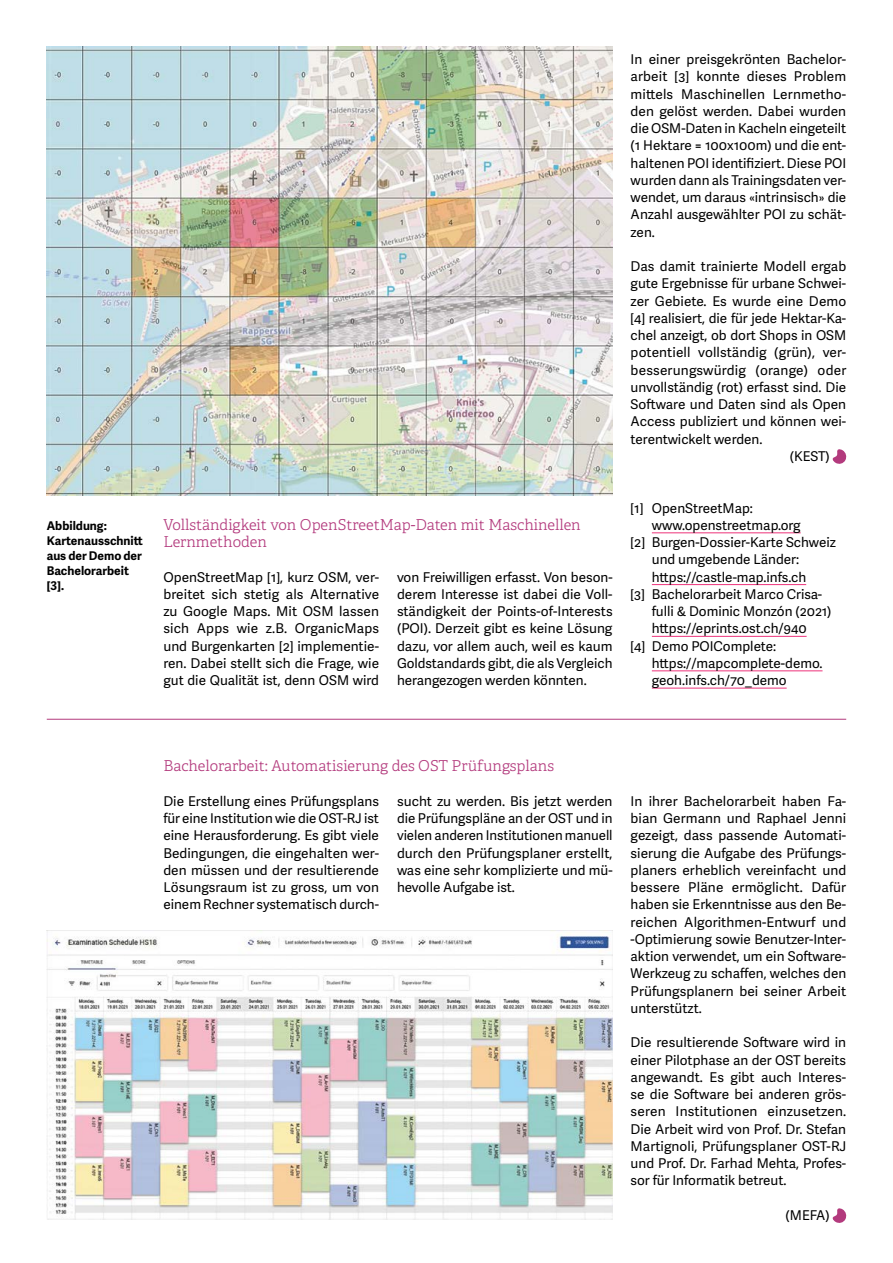
<style>
.page{position:relative;width:893px;height:1263px;background:#fff}
.page>*{position:absolute;margin:0;border:0;box-sizing:border-box;transform-origin:0 0}
.t1{font:15px/17.2px "Adelle PE Lt";color:#b33a7d}
.t2{font:13.5px/17.2px "Adelle Sans";color:#000;text-align:justify}
.t3{font:700 12px/15px "Adelle Sans";color:#000}
</style>
<div class="page">
<svg style="left:832px;top:1208px;width:15px;height:15px"></svg>
<hr style="left:652px;top:532px;width:149px;height:1px;background:#ed327a">
<hr style="left:652px;top:584px;width:154px;height:1px;background:#ed327a">
<hr style="left:652px;top:636px;width:155px;height:1px;background:#ed327a">
<hr style="left:652px;top:670px;width:170px;height:1px;background:#ed327a">
<hr style="left:652px;top:688px;width:135px;height:1px;background:#ed327a">
<svg style="left:832px;top:449px;width:15px;height:15px"></svg>
<hr style="left:47px;top:719px;width:799px;height:1px;background:#b33a7d">
<img style="left:47px;top:47px;width:566px;height:448px">
<img style="left:47px;top:930px;width:566px;height:290px">
<p class="t3" style="left:47px;top:517px;width:98px">Abbildung:<br>Kartenausschnitt aus der Demo der<br>Bachelorarbeit [3].</p>
<p class="t1" style="left:163px;top:515px;width:419px">Vollständigkeit von OpenStreetMap-Daten mit Maschinellen<br>Lernmethoden</p>
<p class="t2" style="left:163px;top:568px;width:217px">OpenStreetMap [1], kurz OSM, ver&shy;breitet sich stetig als Alternative zu Google Maps. Mit OSM lassen sich Apps wie z.B. OrganicMaps und Burgenkarten [2] implementie&shy;ren. Dabei stellt sich die Frage, wie gut die Qualität ist, denn OSM wird</p>
<p class="t2" style="left:397px;top:568px;width:217px">von Freiwilligen erfasst. Von beson&shy;derem Interesse ist dabei die Voll&shy;ständigkeit der Points-of-Interests (POI). Derzeit gibt es keine Lösung dazu, vor allem auch, weil es kaum Goldstandards gibt, die als Vergleich herangezogen werden könnten.</p>
<p class="t2" style="left:631px;top:50px;width:217px">In einer preisgekrönten Bachelor&shy;arbeit [3] konnte dieses Problem mittels Maschinellen Lernmetho&shy;den gelöst werden. Dabei wurden die OSM-Daten in Kacheln eingeteilt (1 Hektare = 100x100m) und die ent&shy;haltenen POI identifiziert. Diese POI wurden dann als Trainingsdaten ver&shy;wendet, um daraus «intrinsisch» die Anzahl ausgewählter POI zu schät&shy;zen.</p>
<p class="t2" style="left:631px;top:257px;width:217px">Das damit trainierte Modell ergab</p>
<p class="t2" style="left:631px;top:274px;width:217px">gute Ergebnisse für urbane Schwei-</p>
<p class="t2" style="left:631px;top:292px;width:217px">zer Gebiete. Es wurde eine Demo</p>
<p class="t2" style="left:631px;top:309px;width:217px">[4] realisiert, die für jede Hektar-Ka-</p>
<p class="t2" style="left:631px;top:326px;width:217px">chel anzeigt, ob dort Shops in OSM</p>
<p class="t2" style="left:631px;top:343px;width:217px">potentiell vollständig (grün), ver-</p>
<p class="t2" style="left:631px;top:361px;width:217px">besserungswürdig (orange) oder</p>
<p class="t2" style="left:631px;top:378px;width:217px">unvollständig (rot) erfasst sind. Die</p>
<p class="t2" style="left:631px;top:395px;width:217px">Software und Daten sind als Open</p>
<p class="t2" style="left:631px;top:412px;width:217px">Access publiziert und können wei-</p>
<p class="t2" style="left:631px;top:430px;width:133px">terentwickelt werden.</p>
<p class="t2" style="left:790px;top:447px;width:42px">(KEST)</p>
<p class="t2" style="left:631px;top:499px;width:124px">[1] OpenStreetMap:</p>
<p class="t2" style="left:652px;top:516px;width:150px">www.openstreetmap.org</p>
<p class="t2" style="left:631px;top:533px;width:207px">[2] Burgen-Dossier-Karte Schweiz</p>
<p class="t2" style="left:652px;top:550px;width:149px">und umgebende Länder:</p>
<p class="t2" style="left:652px;top:568px;width:156px">https://castle-map.infs.ch</p>
<p class="t2" style="left:631px;top:585px;width:193px">[3] Bachelorarbeit Marco Crisa-</p>
<p class="t2" style="left:652px;top:602px;width:181px">fulli &amp; Dominic Monzón (2021)</p>
<p class="t2" style="left:652px;top:619px;width:156px">https://eprints.ost.ch/940</p>
<p class="t2" style="left:631px;top:637px;width:147px">[4] Demo POIComplete:</p>
<p class="t2" style="left:652px;top:654px;width:172px">https://mapcomplete-demo.</p>
<p class="t2" style="left:652px;top:671px;width:136px">geoh.infs.ch/70_demo</p>
<p class="t1" style="left:163px;top:757px;width:392px">Bachelorarbeit: Automatisierung des OST Prüfungsplans</p>
<p class="t2" style="left:163px;top:792px;width:217px">Die Erstellung eines Prüfungsplans für eine Institution wie die OST-RJ ist eine Herausforderung. Es gibt viele Bedingungen, die eingehalten wer&shy;den müssen und der resultierende Lösungsraum ist zu gross, um von einem Rechner systematisch durch-</p>
<p class="t2" style="left:397px;top:792px;width:217px">sucht zu werden. Bis jetzt werden die Prüfungspläne an der OST und in vielen anderen Institutionen manuell durch den Prüfungsplaner erstellt, was eine sehr komplizierte und mü&shy;hevolle Aufgabe ist.</p>
<p class="t2" style="left:631px;top:792px;width:217px">In ihrer Bachelorarbeit haben Fa&shy;bian Germann und Raphael Jenni gezeigt, dass passende Automati&shy;sierung die Aufgabe des Prüfungs&shy;planers erheblich vereinfacht und bessere Pläne ermöglicht. Dafür haben sie Erkenntnisse aus den Be&shy;reichen Algorithmen-Entwurf und -Optimierung sowie Benutzer-Inter&shy;aktion verwendet, um ein Software-Werkzeug zu schaffen, welches den Prüfungsplanern bei seiner Arbeit unterstützt.</p>
<p class="t2" style="left:631px;top:1033px;width:217px">Die resultierende Software wird in einer Pilotphase an der OST bereits angewandt. Es gibt auch Interes&shy;se die Software bei anderen grös&shy;seren Institutionen einzusetzen.<br>Die Arbeit wird von Prof. Dr. Stefan Martignoli, Prüfungsplaner OST-RJ und Prof. Dr. Farhad Mehta, Profes&shy;sor für Informatik betreut.</p>
<p class="t2" style="left:786px;top:1206px;width:46px">(MEFA)</p>
</div>
